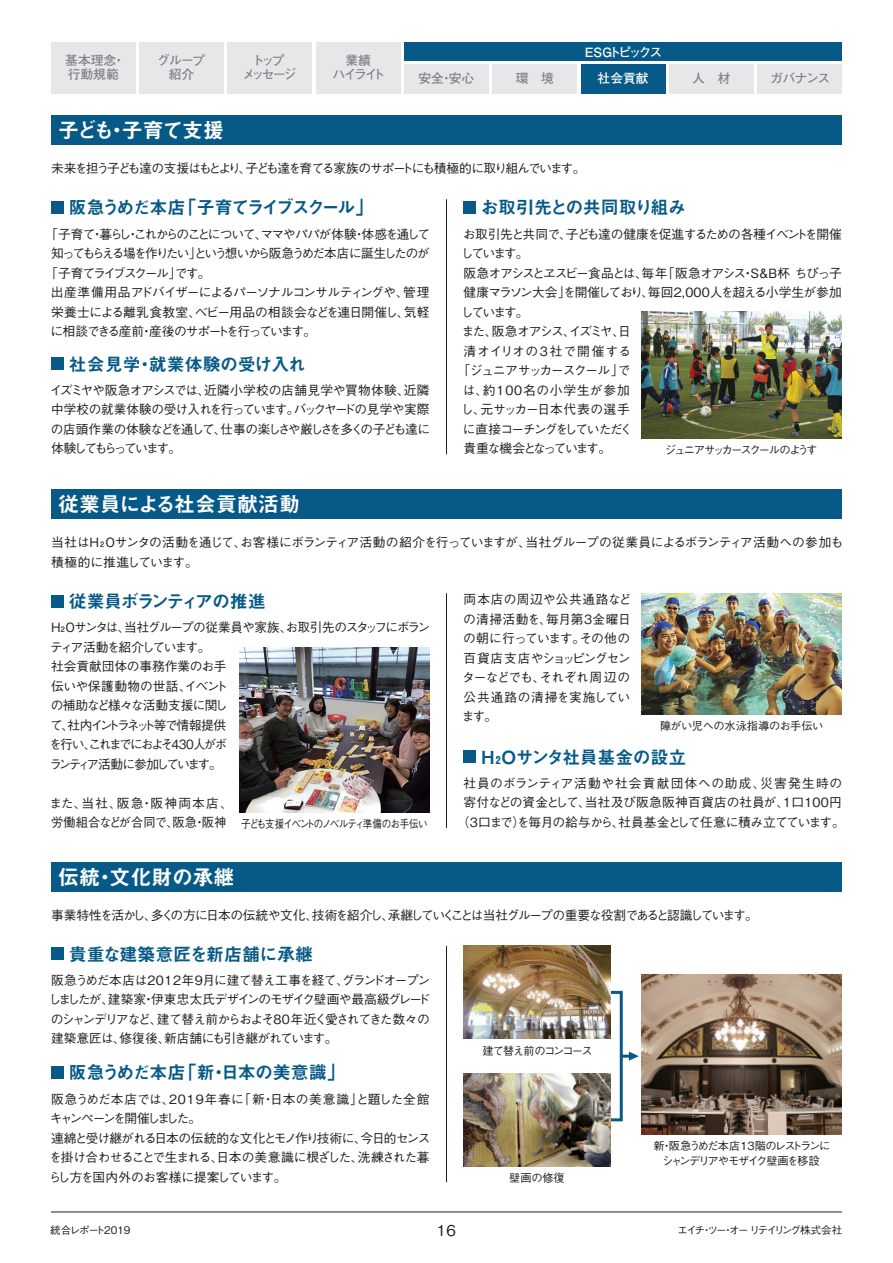
<style>
.page{position:relative;width:893px;height:1263px;background:#fff}
.page>*{position:absolute;margin:0;border:0;box-sizing:border-box;transform-origin:0 0}
.t1{font:21px "Midashi Go Pro MB31";color:#fff}
.t2{font:21px "Midashi Go Pro MB31";letter-spacing:-.065em;color:#fff}
.t3{font:18px "Midashi Go Pro MB31";letter-spacing:-.03em;color:#075a88}
.t4{font:18px "Midashi Go Pro MB31";color:#075a88}
.t5{font:18px "Midashi Go Pro MB31";letter-spacing:-.12em;color:#075a88}
.t6{font:18px "Midashi Go Pro MB31";letter-spacing:-.075em;color:#075a88}
.t7{font:500 15px "Gothic BBB Pro";color:#231f20}
.t8{font:500 12.75px/19.5px "Gothic BBB Pro";letter-spacing:-.08em;color:#231f20;text-align:justify}
.t9{font:500 12.75px/19.5px "Gothic BBB Pro";letter-spacing:-.06em;color:#231f20}
.t10{font:500 12.75px/19.5px "Gothic BBB Pro";letter-spacing:.015em;color:#231f20;text-align:center}
.t11{font:500 12.75px "Gothic BBB Pro";letter-spacing:-.115em;color:#231f20}
.t12{font:500 12.75px "Gothic BBB Pro";letter-spacing:-.125em;color:#231f20}
.t13{font:500 12.75px "Gothic BBB Pro";letter-spacing:-.11em;color:#231f20}
.t14{font:500 12.75px "Gothic BBB Pro";letter-spacing:-.14em;color:#231f20}
.t15{font:500 12.75px/19.5px "Gothic BBB Pro";letter-spacing:.01em;color:#231f20}
.t16{font:500 12.75px "Gothic BBB Pro";letter-spacing:-.1em;color:#231f20}
.t17{font:500 12.75px "Gothic BBB Pro";letter-spacing:-.02em;color:#231f20}
.t18{font:700 12.75px/14.2px "Futo Go B101 Pro";letter-spacing:-.07em;color:#808285;text-align:center}
.t19{font:500 12.75px "Gothic BBB Pro";letter-spacing:-.145em;color:#231f20}
.t20{font:500 12.75px "Gothic BBB Pro";letter-spacing:.07em;color:#231f20}
.t21{font:500 12.75px "Gothic BBB Pro";letter-spacing:.075em;color:#231f20}
.t22{font:700 12.75px/14.2px "Futo Go B101 Pro";color:#808285}
.t23{font:700 12.75px/14.2px "Futo Go B101 Pro";letter-spacing:-.185em;color:#808285;text-align:center}
.t24{font:700 12.75px "Futo Go B101 Pro";letter-spacing:-.185em;color:#fff}
.t25{font:700 12.75px "Futo Go B101 Pro";letter-spacing:-.08em;color:#fff}
.t26{font:500 11.25px/15px "Gothic BBB Pro";letter-spacing:-.1em;color:#231f20;text-align:center}
.t27{font:500 11.25px "Gothic BBB Pro";letter-spacing:-.1em;color:#231f20;scale:.85 1}
.t28{font:500 11.25px "Gothic BBB Pro";letter-spacing:-.155em;color:#231f20}
.t29{font:500 11.25px "Gothic BBB Pro";letter-spacing:-.03em;color:#231f20}
.t30{font:500 11.25px "Gothic BBB Pro";letter-spacing:-.12em;color:#231f20}
.t31{font:500 10.5px "Gothic BBB Pro";letter-spacing:-.16em;color:#231f20}
.t32{font:500 10.5px "Gothic BBB Pro";letter-spacing:-.105em;color:#231f20}
</style>
<div class="page">
<div style="left:608px;top:991px;width:15px;height:130px;border:3px solid #075a88"></div>
<svg style="left:621px;top:1051px;width:18px;height:10px"></svg>
<hr style="left:51px;top:1212px;width:791px;height:1px;background:#231f20">
<img style="left:463px;top:946px;width:148px;height:93px">
<img style="left:641px;top:974px;width:201px;height:160px">
<img style="left:463px;top:1073px;width:148px;height:93px">
<hr style="left:446px;top:199px;width:1px;height:255px;background:#231f20">
<div style="left:51px;top:115px;width:791px;height:30px;background:#075a88"></div>
<div style="left:51px;top:201px;width:12px;height:12px;background:#075a88"></div>
<div style="left:51px;top:357px;width:12px;height:13px;background:#075a88"></div>
<div style="left:463px;top:201px;width:13px;height:12px;background:#075a88"></div>
<hr style="left:446px;top:946px;width:1px;height:236px;background:#231f20">
<div style="left:51px;top:862px;width:791px;height:30px;background:#075a88"></div>
<div style="left:51px;top:947px;width:12px;height:13px;background:#075a88"></div>
<div style="left:51px;top:1066px;width:12px;height:12px;background:#075a88"></div>
<hr style="left:446px;top:593px;width:1px;height:235px;background:#231f20">
<div style="left:51px;top:489px;width:791px;height:30px;background:#075a88"></div>
<div style="left:51px;top:595px;width:12px;height:12px;background:#075a88"></div>
<div style="left:463px;top:750px;width:13px;height:13px;background:#075a88"></div>
<img style="left:641px;top:593px;width:201px;height:121px">
<img style="left:641px;top:312px;width:201px;height:126px">
<img style="left:239px;top:647px;width:190px;height:165px">
<div style="left:51px;top:43px;width:84px;height:51px;background:#e6e7e9"></div>
<div style="left:139px;top:43px;width:85px;height:51px;background:#e6e7e9"></div>
<div style="left:228px;top:43px;width:84px;height:51px;background:#e6e7e9"></div>
<div style="left:316px;top:43px;width:84px;height:51px;background:#e6e7e9"></div>
<div style="left:404px;top:64px;width:85px;height:30px;background:#e6e7e9"></div>
<div style="left:404px;top:43px;width:438px;height:18px;background:#075a88"></div>
<div style="left:493px;top:64px;width:84px;height:30px;background:#e6e7e9"></div>
<div style="left:581px;top:64px;width:84px;height:30px;background:#075a88"></div>
<div style="left:669px;top:64px;width:85px;height:30px;background:#e6e7e9"></div>
<div style="left:757px;top:64px;width:85px;height:30px;background:#e6e7e9"></div>
<p class="t22" style="left:65px;top:51px;width:61px">基本理念・行動規範</p>
<p class="t18" style="left:157px;top:51px;width:50px">グループ紹介</p>
<p class="t23" style="left:243px;top:51px;width:56px">トップ<br>メッセージ</p>
<p class="t18" style="left:332px;top:51px;width:55px">業績<br>ハイライト</p>
<h1 class="t2" style="left:58px;top:113px;width:167px">子ども・子育て支援</h1>
<p class="t24" style="left:585px;top:42px;width:79px">ESGトピックス</p>
<p class="t18" style="left:418px;top:70px;width:57px">安全・安心</p>
<p class="t18" style="left:516px;top:70px;width:40px">環　境</p>
<p class="t25" style="left:598px;top:68px;width:52px">社会貢献</p>
<p class="t18" style="left:692px;top:70px;width:40px">人　材</p>
<p class="t18" style="left:771px;top:70px;width:61px">ガバナンス</p>
<p class="t12" style="left:51px;top:158px;width:536px">未来を担う子ども達の支援はもとより、子ども達を育てる家族のサポートにも積極的に取り組んでいます。</p>
<h2 class="t5" style="left:69px;top:193px;width:306px">阪急うめだ本店「子育てライブスクール」</h2>
<p class="t11" style="left:45px;top:224px;width:387px">「子育て・暮らし・これからのことについて、ママやパパが体験・体感を通して</p>
<p class="t14" style="left:51px;top:243px;width:380px">知ってもらえる場を作りたい」という想いから阪急うめだ本店に誕生したのが</p>
<p class="t19" style="left:45px;top:263px;width:167px">「子育てライブスクール」です。</p>
<p class="t9" style="left:51px;top:281px;width:380px">出産準備用品アドバイザーによるパーソナルコンサルティングや、管理</p>
<p class="t17" style="left:51px;top:302px;width:380px">栄養士による離乳食教室、ベビー用品の相談会などを連日開催し、気軽</p>
<p class="t11" style="left:50px;top:321px;width:267px">に相談できる産前・産後のサポートを行っています。</p>
<h2 class="t4" style="left:69px;top:349px;width:239px">社会見学・就業体験の受け入れ</h2>
<p class="t8" style="left:50px;top:379px;width:382px">イズミヤや阪急オアシスでは、近隣小学校の店舗見学や買物体験、近隣中学校の就業体験の受け入れを行っています。バックヤードの見学や実際の店頭作業の体験などを通して、仕事の楽しさや厳しさを多くの子ども達に体験してもらっています。</p>
<h1 class="t1" style="left:58px;top:487px;width:243px">従業員による社会貢献活動</h1>
<h2 class="t3" style="left:481px;top:193px;width:207px">お取引先との共同取り組み</h2>
<p class="t8" style="left:463px;top:223px;width:381px">お取引先と共同で、子ども達の健康を促進するための各種イベントを開催</p>
<p class="t8" style="left:461px;top:242px;width:69px">しています。</p>
<p class="t16" style="left:463px;top:263px;width:380px">阪急オアシスとヱスビー食品とは、毎年「阪急オアシス・S&amp;B杯 ちびっ子</p>
<p class="t9" style="left:463px;top:281px;width:380px">健康マラソン大会」を開催しており、毎回2,000人を超える小学生が参加</p>
<p class="t8" style="left:461px;top:300px;width:69px">しています。</p>
<p class="t12" style="left:462px;top:321px;width:170px">また、阪急オアシス、イズミヤ、日</p>
<p class="t21" style="left:463px;top:341px;width:169px">清オイリオの3社で開催する</p>
<p class="t8" style="left:458px;top:359px;width:175px">「ジュニアサッカースクール」で</p>
<p class="t20" style="left:463px;top:380px;width:169px">は、約100名の小学生が参加</p>
<p class="t15" style="left:461px;top:398px;width:170px">し、元サッカー日本代表の選手</p>
<p class="t11" style="left:463px;top:419px;width:171px">に直接コーチングをしていただく</p>
<p class="t14" style="left:463px;top:438px;width:149px">貴重な機会となっています。</p>
<p class="t28" style="left:665px;top:441px;width:154px">ジュニアサッカースクールのようす</p>
<p class="t9" style="left:51px;top:531px;width:793px">当社はH₂Oサンタの活動を通じて、お客様にボランティア活動の紹介を行っていますが、当社グループの従業員によるボランティア活動への参加も積極的に推進しています。</p>
<h2 class="t6" style="left:69px;top:587px;width:199px">従業員ボランティアの推進</h2>
<p class="t8" style="left:49px;top:616px;width:382px;text-align:left">H₂Oサンタは、当社グループの従業員や家族、お取引先のスタッフにボランティア活動を紹介しています。<br>社会貢献団体の事務作業のお手<br>伝いや保護動物の世話、イベント<br>の補助など様々な活動支援に関し<br>て、社内イントラネット等で情報提供<br>を行い、これまでにおよそ430人がボ<br>ランティア活動に参加しています。</p>
<p class="t15" style="left:49px;top:792px;width:185px">また、当社、阪急・阪神両本店、労働組合などが合同で、阪急・阪神</p>
<p class="t27" style="left:241px;top:815px;width:221px">子ども支援イベントのノベルティ準備のお手伝い</p>
<h1 class="t1" style="left:58px;top:860px;width:178px">伝統・文化財の承継</h1>
<p class="t8" style="left:462px;top:588px;width:171px">両本店の周辺や公共通路などの清掃活動を、毎月第3金曜日の朝に行っています。その他の百貨店支店やショッピングセンターなどでも、それぞれ周辺の公共通路の清掃を実施しています。</p>
<p class="t29" style="left:660px;top:716px;width:165px">障がい児への水泳指導のお手伝い</p>
<h2 class="t3" style="left:481px;top:742px;width:207px">H₂Oサンタ社員基金の設立</h2>
<p class="t10" style="left:457px;top:772px;width:390px">社員のボランティア活動や社会貢献団体への助成、災害発生時の寄付などの資金として、当社及び阪急阪神百貨店の社員が、1口100円（3口まで）を毎月の給与から、社員基金として任意に積み立てています。</p>
<p class="t13" style="left:51px;top:905px;width:708px">事業特性を活かし、多くの方に日本の伝統や文化、技術を紹介し、承継していくことは当社グループの重要な役割であると認識しています。</p>
<h2 class="t4" style="left:69px;top:939px;width:246px">貴重な建築意匠を新店舗に承継</h2>
<p class="t8" style="left:48px;top:969px;width:384px">阪急うめだ本店は2012年９月に建て替え工事を経て、グランドオープンしましたが、建築家・伊東忠太氏デザインのモザイク壁画や最高級グレードのシャンデリアなど、建て替え前からおよそ80年近く愛されてきた数々の建築意匠は、修復後、新店舗にも引き継がれています。</p>
<h2 class="t3" style="left:69px;top:1058px;width:278px">阪急うめだ本店「新・日本の美意識」</h2>
<p class="t8" style="left:49px;top:1087px;width:383px;text-align:left">阪急うめだ本店では、2019年春に「新・日本の美意識」と題した全館キャンペーンを開催しました。<br>連綿と受け継がれる日本の伝統的な文化とモノ作り技術に、今日的センスを掛け合わせることで生まれる、日本の美意識に根ざした、洗練された暮らし方を国内外のお客様に提案しています。</p>
<p class="t30" style="left:482px;top:1041px;width:112px">建て替え前のコンコース</p>
<p class="t26" style="left:509px;top:1169px;width:57px">壁画の修復</p>
<p class="t26" style="left:653px;top:1137px;width:179px">新・阪急うめだ本店13階のレストランにシャンデリアやモザイク壁画を移設</p>
<p class="t32" style="left:50px;top:1222px;width:82px">統合レポート2019</p>
<p class="t7" style="left:437px;top:1218px;width:20px">16</p>
<p class="t31" style="left:678px;top:1222px;width:166px">エイチ・ツー・オー リテイリング株式会社</p>
</div>
